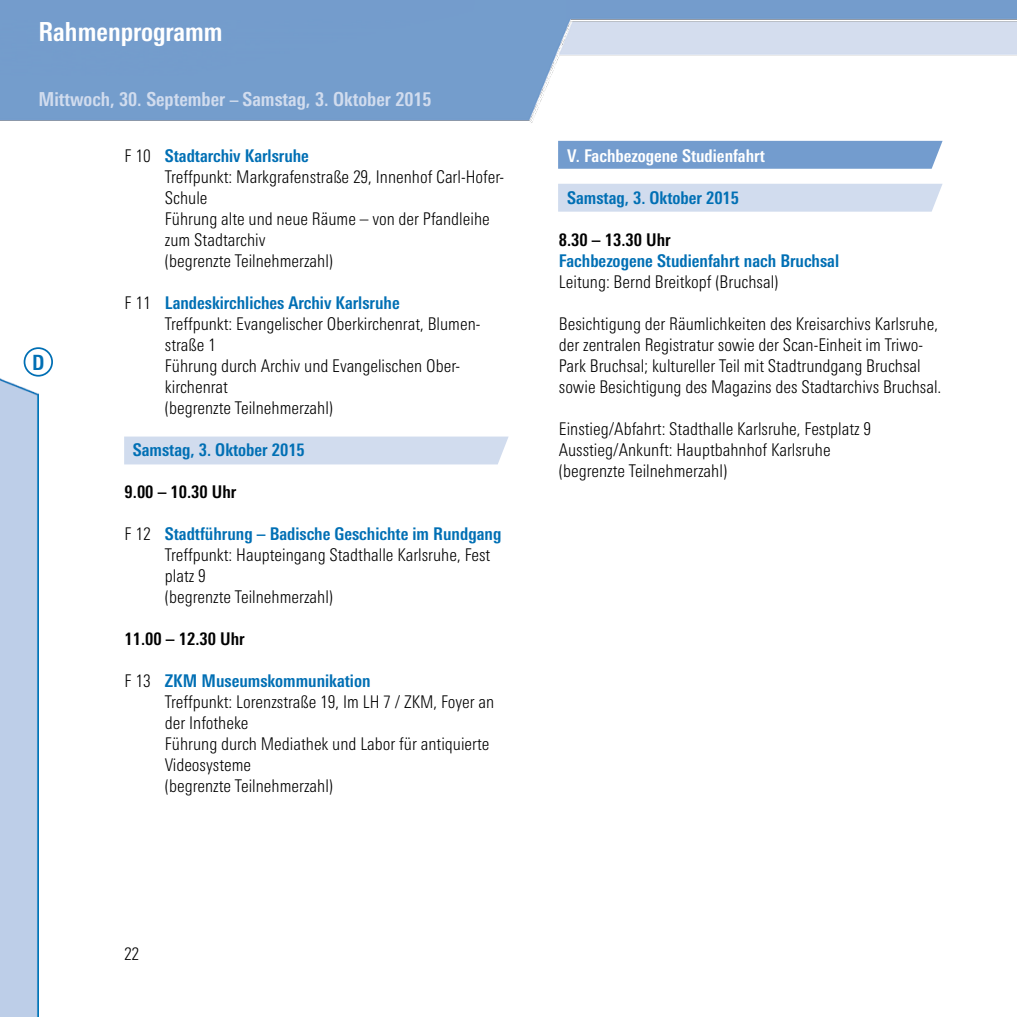
<style>
.page{position:relative;width:1017px;height:1017px;background:#fff}
.page>*{position:absolute;margin:0;border:0;box-sizing:border-box;transform-origin:0 0}
.t1{font:700 condensed 26.25px "LT Univers";color:#fff}
.t2{font:700 condensed 21px "LT Univers";color:#006fb4}
.t3{font:700 condensed 19.25px "LT Univers";color:#d1dcee}
.t4{font:300 condensed 17.5px/21px "LT Univers";color:#000}
.t5{font:700 condensed 17.5px "LT Univers";color:#006fb4}
.t6{font:700 condensed 17.5px "LT Univers";color:#000}
.t7{font:700 condensed 17.5px "LT Univers";color:#fff}
.s1{font-size:17.5px}
.s2{font-weight:700;color:#006fb4}
</style>
<div class="page">
<div style="left:0;top:347px;width:38px;height:670px;background:#bdcee8"></div>
<div style="left:24px;top:347px;width:29px;height:30px;border:2px solid #006fb4;border-radius:50%"></div>
<div style="left:558px;top:141px;width:385px;height:28px;background:#739cce"></div>
<div style="left:558px;top:184px;width:385px;height:28px;background:#d1dcee"></div>
<div style="left:124px;top:437px;width:385px;height:27px;background:#d1dcee"></div>
<h1 class="t1" style="left:38px;top:16px;width:186px">Rahmenprogramm</h1>
<p class="t3" style="left:39px;top:88px;width:395px">Mittwoch, 30. September <span class="s1">–</span> Samstag, 3. Oktober 2015</p>
<p class="t2" style="left:32px;top:350px;width:14px">D</p>
<p class="t4" style="left:165px;top:145px;width:341px;text-indent:-40px">F 10 <span class="s2">Stadtarchiv Karlsruhe<br></span>Treffpunkt: Markgrafenstraße 29, Innenhof Carl-Hofer-<br>Schule<br>Führung alte und neue Räume – von der Pfandleihe zum Stadtarchiv<br>(begrenzte Teilnehmerzahl)</p>
<p class="t4" style="left:165px;top:292px;width:317px;text-indent:-40px">F 11 <span class="s2">Landeskirchliches Archiv Karlsruhe<br></span>Treffpunkt: Evangelischer Oberkirchenrat, Blumen&shy;straße 1<br>Führung durch Archiv und Evangelischen Ober&shy;kirchenrat<br>(begrenzte Teilnehmerzahl)</p>
<p class="t5" style="left:133px;top:439px;width:173px">Samstag, 3. Oktober 2015</p>
<p class="t6" style="left:125px;top:481px;width:113px">9.00 – 10.30 Uhr</p>
<p class="t4" style="left:165px;top:523px;width:338px;text-indent:-40px">F 12 <span class="s2">Stadtführung – Badische Geschichte im Rundgang </span>Treffpunkt: Haupteingang Stadthalle Karlsruhe, Fest platz 9<br>(begrenzte Teilnehmerzahl)</p>
<p class="t6" style="left:125px;top:628px;width:121px">11.00 – 12.30 Uhr</p>
<p class="t4" style="left:165px;top:670px;width:331px;text-indent:-40px">F 13 <span class="s2">ZKM Museumskommunikation<br></span>Treffpunkt: Lorenzstraße 19, Im LH 7 / ZKM, Foyer an der Infotheke<br>Führung durch Mediathek und Labor für antiquierte<br>Videosysteme<br>(begrenzte Teilnehmerzahl)</p>
<p class="t7" style="left:567px;top:146px;width:199px">V. Fachbezogene Studienfahrt</p>
<p class="t5" style="left:567px;top:188px;width:173px">Samstag, 3. Oktober 2015</p>
<p class="t6" style="left:559px;top:230px;width:113px">8.30 – 13.30 Uhr</p>
<p class="t5" style="left:559px;top:251px;width:282px">Fachbezogene Studienfahrt nach Bruchsal</p>
<p class="t4" style="left:559px;top:272px;width:221px">Leitung: Bernd Breitkopf (Bruchsal)</p>
<p class="t4" style="left:559px;top:314px;width:384px">Besichtigung der Räumlichkeiten des Kreisarchivs Karlsruhe, der zentralen Registratur sowie der Scan-Einheit im Triwo-Park Bruchsal; kultureller Teil mit Stadtrundgang Bruchsal sowie Besichtigung des Magazins des Stadtarchivs Bruchsal.</p>
<p class="t4" style="left:559px;top:419px;width:314px">Einstieg/Abfahrt: Stadthalle Karlsruhe, Festplatz 9<br>Ausstieg/Ankunft: Hauptbahnhof Karlsruhe (begrenzte Teilnehmerzahl)</p>
<p class="t4" style="left:124px;top:943px;width:17px">22</p>
</div>
